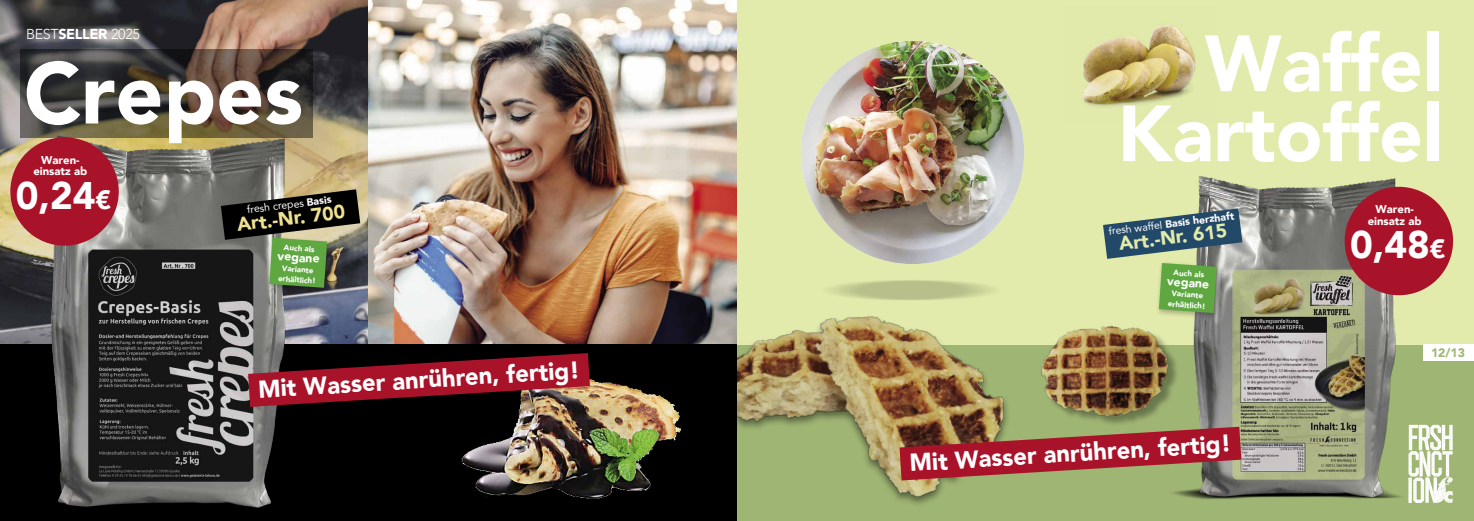
<style>
.page{position:relative;width:1474px;height:521px;background:#fff}
.page>*{position:absolute;margin:0;border:0;box-sizing:border-box;transform-origin:0 0}
.t1{font:900 86.27px "Avenir";color:#fff}
.t2{font:900 78.75px/70px "Avenir";color:#fff;text-align:right}
.t3{font:900 38.41px "Avenir";color:#fff}
.t4{font:900 24.5px "Avenir";color:#fff}
.t5{font:900 19.25px "Avenir";color:#eee191}
.t6{font:900 19.25px "Avenir";color:#e2ebab}
.t7{font:300 14.35px "Avenir";letter-spacing:-.025em;color:#fff}
.t8{font:900 12.25px "Avenir";color:#fff}
.t9{font:900 12.25px "Avenir";color:#9fb573}
.t10{font:900 11.29px/11.3px "Avenir";color:#fff;text-align:center}
.t11{font:900 10.5px "Avenir";color:#fff}
.t12{font:10.5px "Avenir";color:#fff}
.t13{font:900 7.88px/10.5px "Avenir";color:#fff;text-align:center}
.s1{font-weight:900}
.s2{font-size:26.43px}
.s3{font-weight:400}
</style>
<div class="page">
<img style="left:0;top:0;width:368px;height:345px">
<img style="left:368px;top:0;width:369px;height:345px">
<div style="left:0;top:345px;width:737px;height:176px;background:#000"></div>
<div style="left:737px;top:345px;width:736px;height:176px;background:#9fb573"></div>
<img style="left:0;top:77px;width:346px;height:431px">
<div style="left:266px;top:235px;width:67px;height:60px;background:#000;opacity:.26"></div>
<svg style="left:221px;top:189px;width:139px;height:99px;background:#46523a"></svg>
<img style="left:459px;top:378px;width:222px;height:121px">
<svg style="left:20px;top:50px;width:293px;height:88px;background:#4b4237"></svg>
<svg style="left:248px;top:353px;width:342px;height:54px"></svg>
<div style="left:737px;top:0;width:736px;height:345px;background:#e2ebab"></div>
<img style="left:1173px;top:176px;width:300px;height:327px">
<div style="left:1155px;top:261px;width:67px;height:59px;background:#000;opacity:.26"></div>
<svg style="left:1103px;top:208px;width:139px;height:105px"></svg>
<img style="left:1082px;top:25px;width:114px;height:82px">
<img style="left:1041px;top:313px;width:140px;height:114px">
<div style="left:731px;top:314px;width:280px;height:194px;background:#000;opacity:.46"></div>
<img style="left:737px;top:314px;width:274px;height:194px">
<img style="left:801px;top:41px;width:223px;height:223px;border-radius:112px">
<img style="left:789px;top:254px;width:222px;height:71px">
<svg style="left:899px;top:427px;width:342px;height:53px"></svg>
<svg style="left:1408px;top:425px;width:44px;height:78px"></svg>
<div style="left:10px;top:137px;width:109px;height:109px;background:#a9132a;border-radius:50%"></div>
<div style="left:1344px;top:187px;width:108px;height:108px;background:#a9132a;border-radius:50%"></div>
<div style="left:1423px;top:345px;width:50px;height:16px;background:#fff"></div>
<h3 class="t7" style="left:26px;top:26px;width:115px">BEST<span class="s1">SELLER</span> 2025</h3>
<h1 class="t1" style="left:24px;top:20px;width:281px">Crepes</h1>
<h3 class="t10" style="left:33px;top:154px;width:56px">Waren&shy;einsatz ab</h3>
<h3 class="t3" style="left:16px;top:162px;width:97px">0,24<span class="s2">€</span></h3>
<h3 class="t12" style="left:246px;top:201px;width:86px;rotate:-7deg">fresh crepes <span class="s1">Basis</span></h3>
<h3 class="t5" style="left:235px;top:208px;width:110px;rotate:-7deg">Art.-Nr. 700</h3>
<p class="t13" style="left:284px;top:242px;width:32px;rotate:4deg">Auch als</p>
<h3 class="t8" style="left:278px;top:245px;width:44px;rotate:4deg">vegane</h3>
<p class="t13" style="left:279px;top:262px;width:39px;rotate:4deg">Variante erhältlich!</p>
<h3 class="t4" style="left:257px;top:370px;width:324px;rotate:-4deg">Mit Wasser anrühren, fertig!</h3>
<h2 class="t2" style="left:1117px;top:27px;width:327px">Waffel<br>Kartoffel</h2>
<h3 class="t11" style="left:1107px;top:222px;width:128px;rotate:-7deg"><span class="s3">fresh waffel</span> Basis herzhaft</h3>
<h3 class="t6" style="left:1117px;top:227px;width:110px;rotate:-7deg">Art.-Nr. 615</h3>
<p class="t13" style="left:1173px;top:267px;width:32px;rotate:4deg">Auch als</p>
<h3 class="t8" style="left:1167px;top:270px;width:44px;rotate:4deg">vegane</h3>
<p class="t13" style="left:1168px;top:288px;width:39px;rotate:4deg">Variante erhältlich!</p>
<h3 class="t4" style="left:908px;top:443px;width:324px;rotate:-4deg">Mit Wasser anrühren, fertig!</h3>
<h3 class="t10" style="left:1367px;top:203px;width:56px">Waren&shy;einsatz ab</h3>
<h3 class="t3" style="left:1350px;top:212px;width:97px">0,48<span class="s2">€</span></h3>
<h3 class="t9" style="left:1430px;top:342px;width:35px">12/13</h3>
</div>
